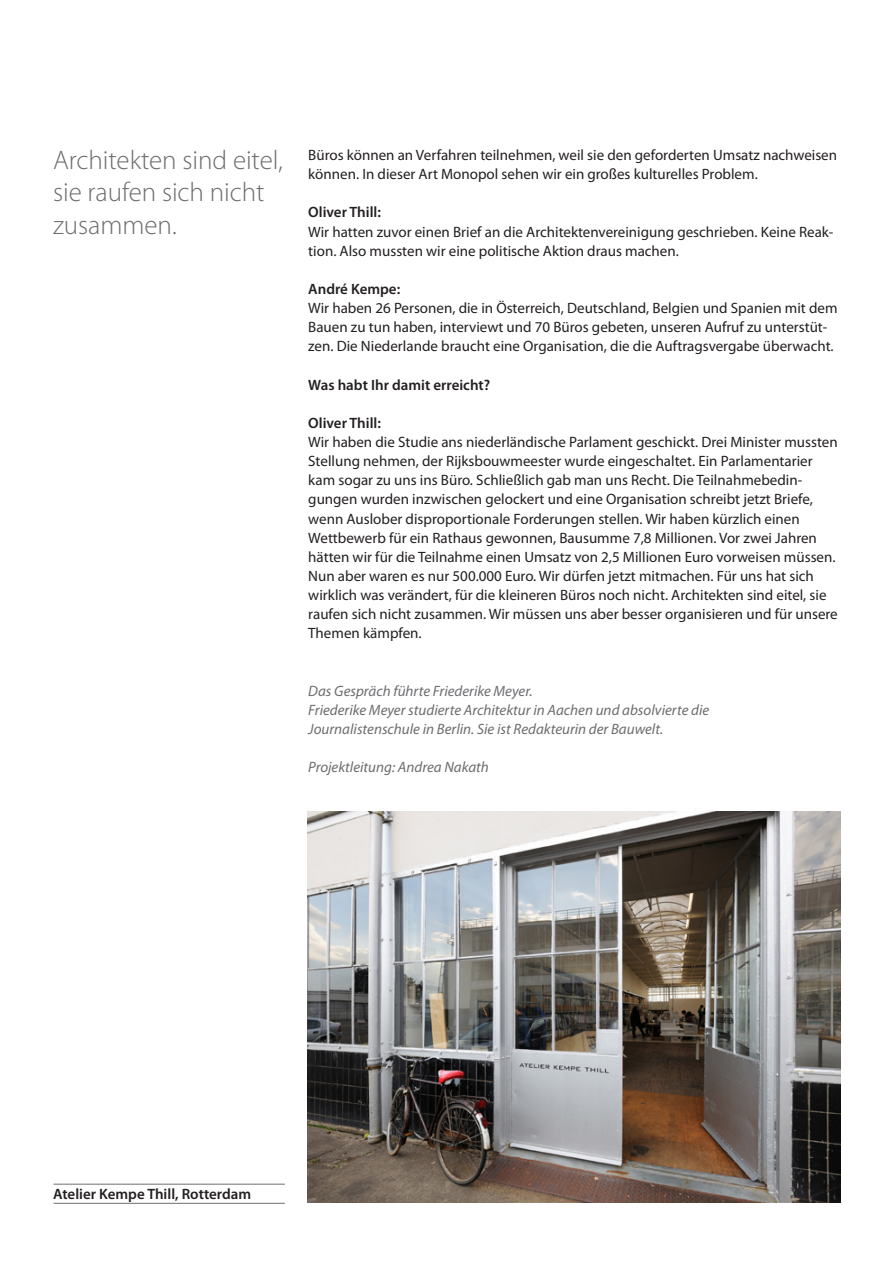
<style>
.page{position:relative;width:893px;height:1263px;background:#fff}
.page>*{position:absolute;margin:0;border:0;box-sizing:border-box;transform-origin:0 0}
.t1{font:300 27px/32.4px "Myriad Pro";color:#6c6d70}
.t2{font:15px/19px "Myriad Pro";color:#231f20}
.t3{font:italic 15px/19.2px "Myriad Pro";color:#6c6d70}
.t4{font:600 15px "Myriad Pro";color:#231f20}
</style>
<div class="page">
<hr style="left:54px;top:1184px;width:231px;height:1px;background:#6c6d70">
<hr style="left:54px;top:1203px;width:231px;height:1px;background:#6c6d70">
<img style="left:308px;top:811px;width:532px;height:392px">
<h1 class="t1" style="left:53px;top:144px;width:231px">Architekten sind eitel, sie raufen sich nicht zusammen.</h1>
<p class="t2" style="left:308px;top:145px;width:530px">Büros können an Verfahren teilnehmen, weil sie den geforderten Umsatz nachweisen können. In dieser Art Monopol sehen wir ein großes kulturelles Problem.</p>
<p class="t4" style="left:308px;top:203px;width:74px">Oliver Thill:</p>
<p class="t2" style="left:308px;top:222px;width:527px">Wir hatten zuvor einen Brief an die Architektenvereinigung geschrieben. Keine Reak&shy;tion. Also mussten wir eine politische Aktion draus machen.</p>
<p class="t4" style="left:308px;top:279px;width:93px">André Kempe:</p>
<p class="t2" style="left:308px;top:298px;width:531px">Wir haben 26 Personen, die in Österreich, Deutschland, Belgien und Spanien mit dem<br>Bauen zu tun haben, interviewt und 70 Büros gebeten, unseren Aufruf zu unterstüt&shy;zen. Die Niederlande braucht eine Organisation, die die Auftragsvergabe überwacht.</p>
<p class="t4" style="left:308px;top:375px;width:183px">Was habt Ihr damit erreicht?</p>
<p class="t4" style="left:308px;top:413px;width:74px">Oliver Thill:</p>
<p class="t2" style="left:308px;top:432px;width:531px">Wir haben die Studie ans niederländische Parlament geschickt. Drei Minister mussten Stellung nehmen, der Rijksbouwmeester wurde eingeschaltet. Ein Parlamentarier kam sogar zu uns ins Büro. Schließlich gab man uns Recht. Die Teilnahmebedin&shy;gungen wurden inzwischen gelockert und eine Organisation schreibt jetzt Briefe, wenn Auslober disproportionale Forderungen stellen. Wir haben kürzlich einen Wettbewerb für ein Rathaus gewonnen, Bausumme 7,8 Millionen. Vor zwei Jahren hätten wir für die Teilnahme einen Umsatz von 2,5 Millionen Euro vorweisen müssen.<br>Nun aber waren es nur 500.000 Euro. Wir dürfen jetzt mitmachen. Für uns hat sich wirklich was verändert, für die kleineren Büros noch nicht. Architekten sind eitel, sie raufen sich nicht zusammen. Wir müssen uns aber besser organisieren und für unsere Themen kämpfen.</p>
<p class="t3" style="left:308px;top:681px;width:402px">Das Gespräch führte Friederike Meyer.<br>Friederike Meyer studierte Architektur in Aachen und absolvierte die<br>Journalistenschule in Berlin. Sie ist Redakteurin der Bauwelt.</p>
<p class="t3" style="left:308px;top:757px;width:182px">Projektleitung: Andrea Nakath</p>
<p class="t4" style="left:53px;top:1185px;width:200px">Atelier Kempe Thill, Rotterdam</p>
</div>
